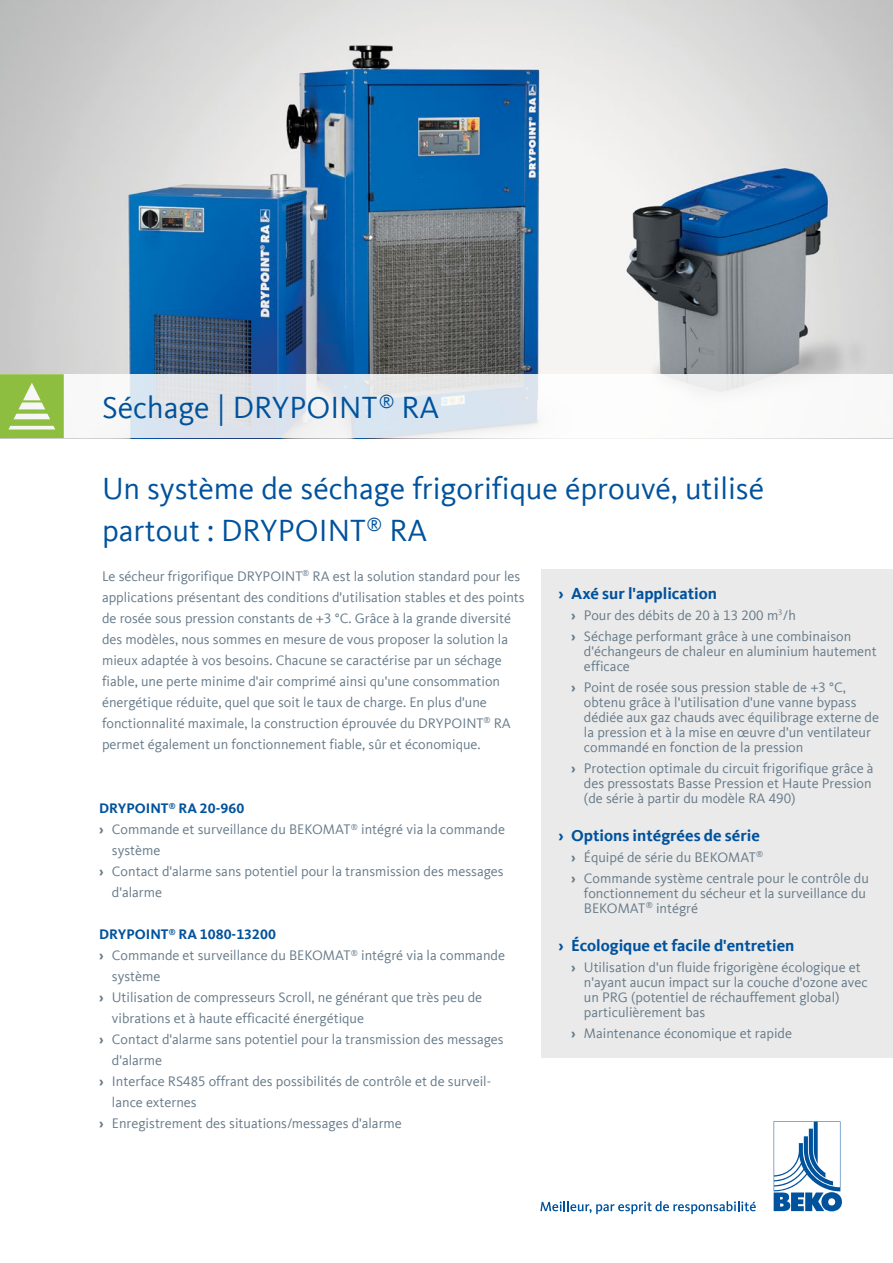
<style>
.page{position:relative;width:893px;height:1263px;background:#fff}
.page>*{position:absolute;margin:0;border:0;box-sizing:border-box;transform-origin:0 0}
.t1{font:31.5px/42px "Kievit Offc Pro";color:#00529c}
.t2{font:700 16.5px "Kievit Offc Pro";color:#00529c}
.t3{font:14.25px/15px "Kievit Offc Pro";color:#657988}
.t4{font:700 14.25px "Kievit Offc Pro";color:#00529c}
.s1{font-weight:700}
</style>
<div class="page">
<svg style="left:774px;top:1121px;width:68px;height:90px"></svg>
<svg style="left:540px;top:1201px;width:216px;height:13px"></svg>
<img style="left:0;top:0;width:893px;height:374px">
<div style="left:541px;top:569px;width:352px;height:489px;background:#eaeaea"></div>
<svg style="left:125px;top:374px;width:678px;height:64px"></svg>
<svg style="left:0;top:374px;width:64px;height:64px;background:#9fc75e"></svg>
<h1 class="t1" style="left:102px;top:386px;width:339px">Séchage | DRYPOINT<sup>®</sup> RA</h1>
<h1 class="t1" style="left:102px;top:467px;width:664px">Un système de séchage frigorifique éprouvé, utilisé partout : DRYPOINT<sup>®</sup> RA</h1>
<p class="t2" style="left:558px;top:583px;width:160px">› Axé sur l'application</p>
<p class="t3" style="left:571px;top:605px;width:282px;line-height:21px"><span class="s1">›</span> Pour des débits de 20 à 13 200 m<sup>3</sup>/h<br><span class="s1">›</span> Séchage performant grâce à une combinaison</p>
<p class="t3" style="left:584px;top:644px;width:294px">d'échangeurs de chaleur en aluminium hautement efficace</p>
<p class="t3" style="left:584px;top:680px;width:296px;text-indent:-13px"><span class="s1">›</span> Point de rosée sous pression stable de +3 °C, obtenu grâce à l'utilisation d'une vanne bypass dédiée aux gaz chauds avec équilibrage externe de la pression et à la mise en œuvre d'un ventilateur commandé en fonction de la pression</p>
<p class="t3" style="left:584px;top:761px;width:291px;text-indent:-13px"><span class="s1">›</span> Protection optimale du circuit frigorifique grâce à des pressostats Basse Pression et Haute Pression (de série à partir du modèle RA 490)</p>
<p class="t2" style="left:558px;top:825px;width:203px">› Options intégrées de série</p>
<p class="t3" style="left:571px;top:846px;width:299px;line-height:21px"><span class="s1">›</span> Équipé de série du BEKOMAT<sup>®<br></sup><span class="s1">›</span> Commande système centrale pour le contrôle du</p>
<p class="t3" style="left:584px;top:885px;width:283px">fonctionnement du sécheur et la surveillance du<br>BEKOMAT<sup>®</sup> intégré</p>
<p class="t2" style="left:558px;top:935px;width:237px">› Écologique et facile d'entretien</p>
<p class="t3" style="left:584px;top:959px;width:285px;text-indent:-13px"><span class="s1">›</span> Utilisation d'un fluide frigorigène écologique et n'ayant aucun impact sur la couche d'ozone avec un PRG (potentiel de réchauffement global) particulièrement bas</p>
<p class="t3" style="left:571px;top:1025px;width:222px"><span class="s1">›</span> Maintenance économique et rapide</p>
<p class="t3" style="left:102px;top:565px;width:424px;line-height:21px">Le sécheur frigorifique DRYPOINT<sup>®</sup> RA est la solution standard pour les applications présentant des conditions d'utilisation stables et des points de rosée sous pression constants de +3 °C. Grâce à la grande diversité des modèles, nous sommes en mesure de vous proposer la solution la mieux adaptée à vos besoins. Chacune se caractérise par un séchage fiable, une perte minime d'air comprimé ainsi qu'une consommation énergétique réduite, quel que soit le taux de charge. En plus d'une fonctionnalité maximale, la construction éprouvée du DRYPOINT<sup>®</sup> RA permet également un fonctionnement fiable, sûr et économique.</p>
<p class="t4" style="left:99px;top:800px;width:147px">DRYPOINT<sup>®</sup> RA 20-960</p>
<p class="t3" style="left:99px;top:822px;width:407px"><span class="s1">›</span> Commande et surveillance du BEKOMAT<sup>®</sup> intégré via la commande</p>
<p class="t3" style="left:112px;top:843px;width:50px">système</p>
<p class="t3" style="left:99px;top:864px;width:406px"><span class="s1">›</span> Contact d'alarme sans potentiel pour la transmission des messages</p>
<p class="t3" style="left:112px;top:885px;width:52px">d'alarme</p>
<p class="t4" style="left:99px;top:926px;width:178px">DRYPOINT<sup>®</sup> RA 1080-13200</p>
<p class="t3" style="left:99px;top:948px;width:407px"><span class="s1">›</span> Commande et surveillance du BEKOMAT<sup>®</sup> intégré via la commande</p>
<p class="t3" style="left:112px;top:969px;width:50px">système</p>
<p class="t3" style="left:99px;top:990px;width:384px"><span class="s1">›</span> Utilisation de compresseurs Scroll, ne générant que très peu de</p>
<p class="t3" style="left:112px;top:1011px;width:254px">vibrations et à haute efficacité énergétique</p>
<p class="t3" style="left:99px;top:1032px;width:406px"><span class="s1">›</span> Contact d'alarme sans potentiel pour la transmission des messages</p>
<p class="t3" style="left:112px;top:1053px;width:52px">d'alarme</p>
<p class="t3" style="left:99px;top:1074px;width:393px"><span class="s1">›</span> Interface RS485 offrant des possibilités de contrôle et de surveil-</p>
<p class="t3" style="left:112px;top:1095px;width:86px">lance externes</p>
<p class="t3" style="left:99px;top:1116px;width:304px"><span class="s1">›</span> Enregistrement des situations/messages d'alarme</p>
</div>
